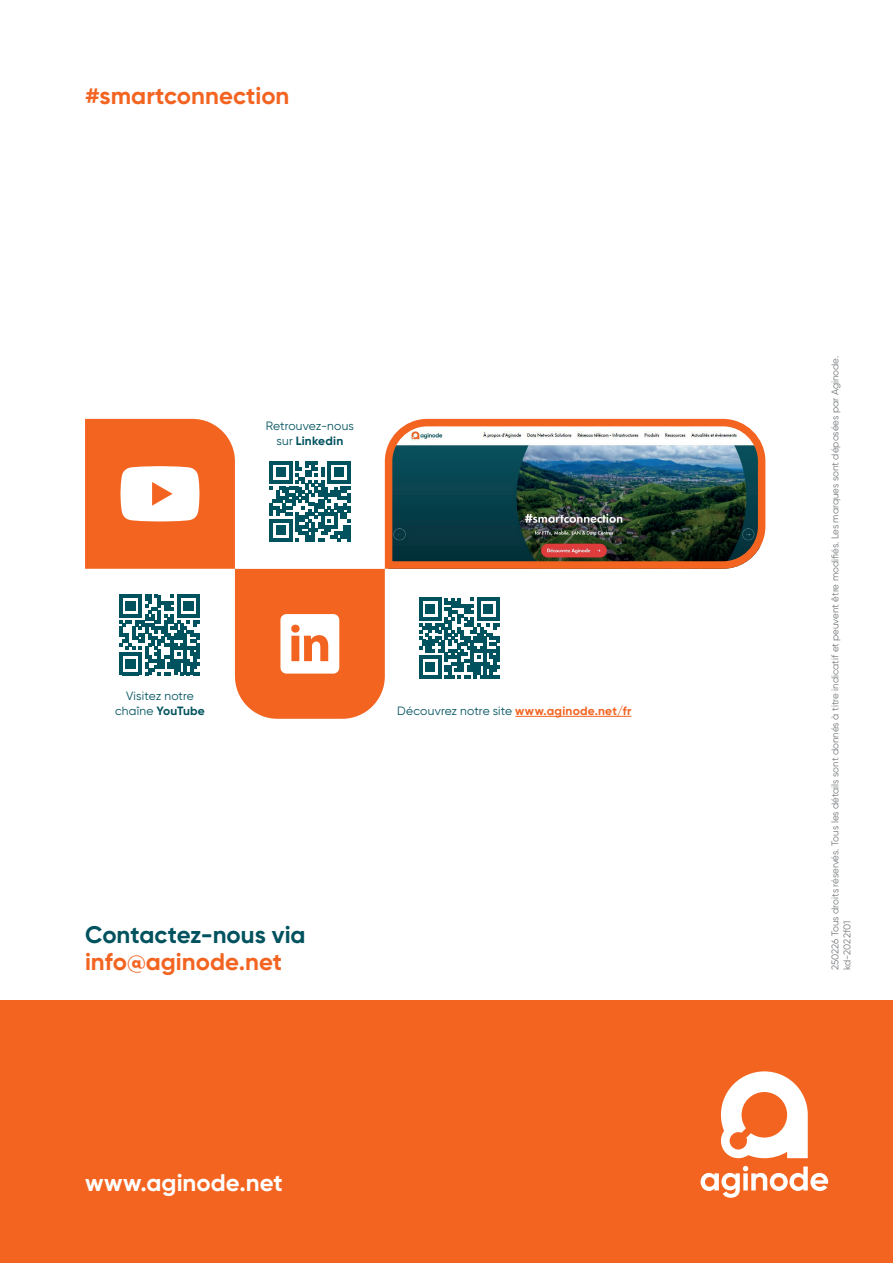
<style>
.page{position:relative;width:893px;height:1263px;background:#fff}
.page>*{position:absolute;margin:0;border:0;box-sizing:border-box;transform-origin:0 0}
.t1{font:700 24px "Gilroy";color:#f36421}
.t2{font:700 24px "Gilroy";color:#00525e}
.t3{font:700 24px "Gilroy";color:#fff}
.t4{font:12px/15px "Gilroy";letter-spacing:.01em;color:#00525e;text-align:center}
.t5{font:9.75px/12px "Gilroy";color:#76787b}
.s1{font-weight:700}
.s2{font-weight:700;color:#f36421}
</style>
<div class="page">
<div style="left:0;top:1000px;width:893px;height:263px;background:#f36421"></div>
<svg style="left:721px;top:1071px;width:87px;height:87px"></svg>
<svg style="left:701px;top:1166px;width:127px;height:32px"></svg>
<svg style="left:419px;top:598px;width:80px;height:80px"></svg>
<hr style="left:515px;top:716px;width:116px;height:1px;background:#f36421">
<svg style="left:85px;top:419px;width:300px;height:300px"></svg>
<img style="left:381px;top:418px;width:385px;height:154px">
<h1 class="t1" style="left:85px;top:81px;width:206px">#smartconnection</h1>
<p class="t4" style="left:266px;top:418px;width:90px">Retrouvez-nous sur <span class="s1">Linkedin</span></p>
<p class="t4" style="left:115px;top:688px;width:91px">Visitez notre chaîne <span class="s1">YouTube</span></p>
<h1 class="t2" style="left:85px;top:920px;width:222px">Contactez-nous via</h1>
<h1 class="t1" style="left:85px;top:947px;width:199px">info@aginode.net</h1>
<h1 class="t3" style="left:85px;top:1167px;width:199px">www.aginode.net</h1>
<p class="t4" style="left:397px;top:703px;width:235px">Découvrez notre site <span class="s2">www.aginode.net/fr</span></p>
<p class="t5" style="left:829px;top:970px;width:616px;rotate:-90deg">250226 Tous droits réservés. Tous les détails sont donnés à titre indicatif et peuvent être modifiés. Les marques sont déposées par Aginode. kd-2022f01</p>
</div>
